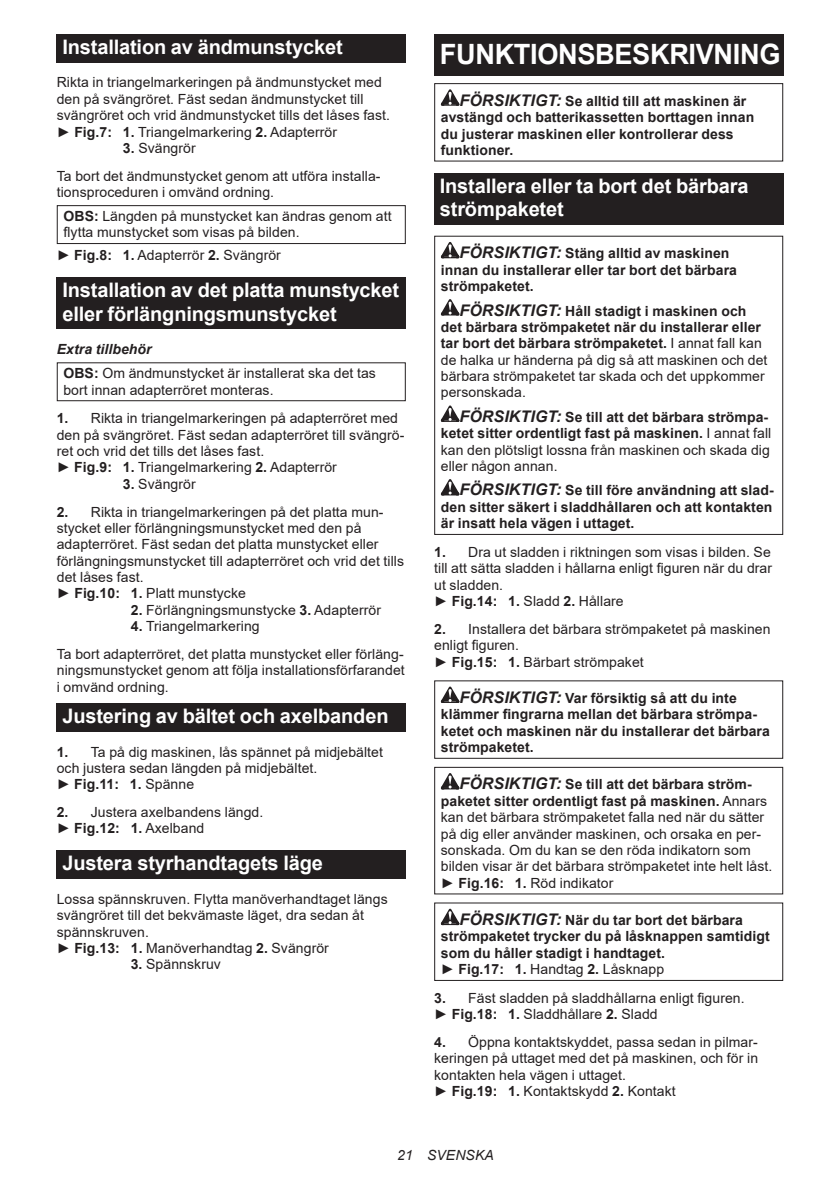
<style>
.page{position:relative;width:840px;height:1191px;background:#fff}
.page>*{position:absolute;margin:0;border:0;box-sizing:border-box;transform-origin:0 0}
.t1{font:700 28px "Arial";letter-spacing:-.015em;color:#fff}
.t2{font:700 20px/23.4px "Arial";letter-spacing:-.01em;color:#fff}
.t3{font:14px/16.4px "Arial";letter-spacing:.005em;color:#231f20}
.t4{font:700 14px/16.4px "Arial";letter-spacing:.005em;color:#231f20}
.t5{font:italic 14px "Arial";letter-spacing:.005em;color:#231f20}
.s1{font-weight:700}
.s2{font-weight:700;font-style:italic}
.s3{font-style:italic;font-size:16px}
.s4{font-weight:700;font-style:italic;font-size:16px}
.s5{font-weight:400}
</style>
<div class="page">
<div style="left:57px;top:34px;width:348px;height:29px;background:#231f20"></div>
<div style="left:57px;top:205px;width:348px;height:39px;border:1px solid #231f20"></div>
<div style="left:57px;top:277px;width:348px;height:52px;background:#231f20"></div>
<div style="left:57px;top:362px;width:348px;height:39px;border:1px solid #231f20"></div>
<div style="left:57px;top:703px;width:348px;height:28px;background:#231f20"></div>
<div style="left:57px;top:850px;width:348px;height:29px;background:#231f20"></div>
<div style="left:434px;top:34px;width:348px;height:41px;background:#231f20"></div>
<svg style="left:440px;top:89px;width:19px;height:17px"></svg>
<div style="left:434px;top:83px;width:348px;height:79px;border:1px solid #231f20"></div>
<div style="left:434px;top:173px;width:348px;height:52px;background:#231f20"></div>
<svg style="left:440px;top:242px;width:19px;height:16px"></svg>
<svg style="left:440px;top:299px;width:19px;height:16px"></svg>
<svg style="left:440px;top:405px;width:19px;height:17px"></svg>
<svg style="left:440px;top:479px;width:19px;height:16px"></svg>
<div style="left:434px;top:236px;width:348px;height:299px;border:1px solid #231f20"></div>
<svg style="left:440px;top:686px;width:19px;height:17px"></svg>
<div style="left:434px;top:680px;width:348px;height:79px;border:1px solid #231f20"></div>
<svg style="left:440px;top:773px;width:19px;height:16px"></svg>
<div style="left:434px;top:767px;width:348px;height:127px;border:1px solid #231f20"></div>
<svg style="left:440px;top:908px;width:19px;height:17px"></svg>
<div style="left:434px;top:902px;width:348px;height:79px;border:1px solid #231f20"></div>
<h2 class="t2" style="left:62px;top:36px;width:281px">Installation av ändmunstycket</h2>
<p class="t3" style="left:57px;top:74px;width:335px">Rikta in triangelmarkeringen på ändmunstycket med den på svängröret. Fäst sedan ändmunstycket till svängröret och vrid ändmunstycket tills det låses fast. ► <span class="s1">Fig.7: 1.</span> Triangelmarkering <span class="s1">2.</span> Adapterrör</p>
<p class="t3" style="left:57px;top:134px;width:325px;line-height:27.8px;text-indent:66px"><span class="s1">3.</span> Svängrör<br>Ta bort det ändmunstycket genom att utföra installa-</p>
<p class="t3" style="left:63px;top:180px;width:329px;line-height:23.8px;text-indent:-7px">tionsproceduren i omvänd ordning.<br><span class="s1">OBS:</span> Längden på munstycket kan ändras genom att</p>
<p class="t3" style="left:57px;top:221px;width:244px;line-height:23px;text-indent:7px">flytta munstycket som visas på bilden. ► <span class="s1">Fig.8: 1.</span> Adapterrör <span class="s1">2.</span> Svängrör</p>
<h2 class="t2" style="left:62px;top:279px;width:338px">Installation av det platta munstycket eller förlängningsmunstycket</h2>
<p class="t3" style="left:63px;top:337px;width:314px;line-height:23.8px;text-indent:-7px"><span class="s2">Extra tillbehör<br></span><span class="s1">OBS:</span> Om ändmunstycket är installerat ska det tas</p>
<p class="t3" style="left:63px;top:381px;width:211px">bort innan adapterröret monteras.</p>
<p class="t3" style="left:57px;top:410px;width:349px"><span class="s1">1.</span> Rikta in triangelmarkeringen på adapterröret med den på svängröret. Fäst sedan adapterröret till svängrö&shy;ret och vrid det tills det låses fast.<br>► <span class="s1">Fig.9: 1.</span> Triangelmarkering <span class="s1">2.</span> Adapterrör</p>
<p class="t3" style="left:123px;top:475px;width:74px"><span class="s1">3.</span> Svängrör</p>
<p class="t3" style="left:57px;top:503px;width:348px"><span class="s1">2.</span> Rikta in triangelmarkeringen på det platta mun&shy;stycket eller förlängningsmunstycket med den på adapterröret. Fäst sedan det platta munstycket eller förlängningsmunstycket till adapterröret och vrid det tills det låses fast.<br>► <span class="s1">Fig.10: 1.</span> Platt munstycke</p>
<p class="t3" style="left:131px;top:601px;width:251px"><span class="s1">2.</span> Förlängningsmunstycke <span class="s1">3.</span> Adapterrör</p>
<p class="t3" style="left:57px;top:612px;width:348px;line-height:27.8px;text-indent:74px"><span class="s1">4.</span> Triangelmarkering<br>Ta bort adapterröret, det platta munstycket eller förläng-</p>
<p class="t3" style="left:57px;top:662px;width:349px">ningsmunstycket genom att följa installationsförfarandet i omvänd ordning.</p>
<h2 class="t2" style="left:62px;top:704px;width:327px">Justering av bältet och axelbanden</h2>
<p class="t3" style="left:57px;top:743px;width:327px"><span class="s1">1.</span> Ta på dig maskinen, lås spännet på midjebältet och justera sedan längden på midjebältet.<br>► <span class="s1">Fig.11: 1.</span> Spänne</p>
<p class="t3" style="left:57px;top:804px;width:208px"><span class="s1">2.</span> Justera axelbandens längd. ► <span class="s1">Fig.12: 1.</span> Axelband</p>
<h2 class="t2" style="left:62px;top:852px;width:262px">Justera styrhandtagets läge</h2>
<p class="t3" style="left:57px;top:890px;width:332px">Lossa spännskruven. Flytta manöverhandtaget längs svängröret till det bekvämaste läget, dra sedan åt spännskruven.<br>► <span class="s1">Fig.13: 1.</span> Manöverhandtag <span class="s1">2.</span> Svängrör</p>
<p class="t3" style="left:131px;top:956px;width:92px"><span class="s1">3.</span> Spännskruv</p>
<h1 class="t1" style="left:439px;top:34px;width:342px">FUNKTIONSBESKRIVNING</h1>
<p class="t4" style="left:440px;top:93px;width:315px;text-indent:19px"><span class="s3">FÖRSIKTIGT:</span> Se alltid till att maskinen är avstängd och batterikassetten borttagen innan du justerar maskinen eller kontrollerar dess funktioner.</p>
<h2 class="t2" style="left:439px;top:174px;width:310px">Installera eller ta bort det bärbara strömpaketet</h2>
<p class="t4" style="left:440px;top:245px;width:297px;text-indent:19px"><span class="s3">FÖRSIKTIGT:</span> Stäng alltid av maskinen innan du installerar eller tar bort det bärbara strömpaketet.</p>
<p class="t3" style="left:440px;top:302px;width:328px;text-indent:19px"><span class="s4">FÖRSIKTIGT:</span> <span class="s1">Håll stadigt i maskinen och det bärbara strömpaketet när du installerar eller tar bort det bärbara strömpaketet.</span> I annat fall kan de halka ur händerna på dig så att maskinen och det bärbara strömpaketet tar skada och det uppkommer personskada.</p>
<p class="t3" style="left:440px;top:409px;width:332px;text-indent:19px"><span class="s4">FÖRSIKTIGT:</span> <span class="s1">Se till att det bärbara strömpa&shy;ketet sitter ordentligt fast på maskinen.</span> I annat fall kan den plötsligt lossna från maskinen och skada dig eller någon annan.</p>
<p class="t4" style="left:440px;top:482px;width:334px;text-align:justify;text-indent:19px"><span class="s3">FÖRSIKTIGT:</span> Se till före användning att slad&shy;den sitter säkert i sladdhållaren och att kontakten är insatt hela vägen i uttaget.</p>
<p class="t3" style="left:434px;top:544px;width:339px"><span class="s1">1.</span> Dra ut sladden i riktningen som visas i bilden. Se till att sätta sladden i hållarna enligt figuren när du drar ut sladden.<br>► <span class="s1">Fig.14: 1.</span> Sladd <span class="s1">2.</span> Hållare</p>
<p class="t3" style="left:434px;top:620px;width:338px"><span class="s1">2.</span> Installera det bärbara strömpaketet på maskinen enligt figuren.<br>► <span class="s1">Fig.15: 1.</span> Bärbart strömpaket</p>
<p class="t4" style="left:440px;top:690px;width:330px;text-indent:19px"><span class="s3">FÖRSIKTIGT:</span> Var försiktig så att du inte klämmer fingrarna mellan det bärbara strömpa&shy;ketet och maskinen när du installerar det bärbara strömpaketet.</p>
<p class="t3" style="left:440px;top:776px;width:333px;text-indent:19px"><span class="s4">FÖRSIKTIGT:</span> <span class="s1">Se till att det bärbara ström&shy;paketet sitter ordentligt fast på maskinen.</span> Annars kan det bärbara strömpaketet falla ned när du sätter på dig eller använder maskinen, och orsaka en per&shy;sonskada. Om du kan se den röda indikatorn som bilden visar är det bärbara strömpaketet inte helt låst. ► <span class="s1">Fig.16: 1.</span> Röd indikator</p>
<p class="t4" style="left:440px;top:912px;width:330px;text-indent:19px"><span class="s3">FÖRSIKTIGT:</span> När du tar bort det bärbara strömpaketet trycker du på låsknappen samtidigt som du håller stadigt i handtaget.<br><span class="s5">►</span> Fig.17: 1. <span class="s5">Handtag</span> 2. <span class="s5">Låsknapp</span></p>
<p class="t3" style="left:434px;top:989px;width:312px"><span class="s1">3.</span> Fäst sladden på sladdhållarna enligt figuren. ► <span class="s1">Fig.18: 1.</span> Sladdhållare <span class="s1">2.</span> Sladd</p>
<p class="t3" style="left:434px;top:1034px;width:325px"><span class="s1">4.</span> Öppna kontaktskyddet, passa sedan in pilmar&shy;keringen på uttaget med det på maskinen, och för in kontakten hela vägen i uttaget.<br>► <span class="s1">Fig.19: 1.</span> Kontaktskydd <span class="s1">2.</span> Kontakt</p>
<p class="t5" style="left:397px;top:1146px;width:98px">21 SVENSKA</p>
</div>
